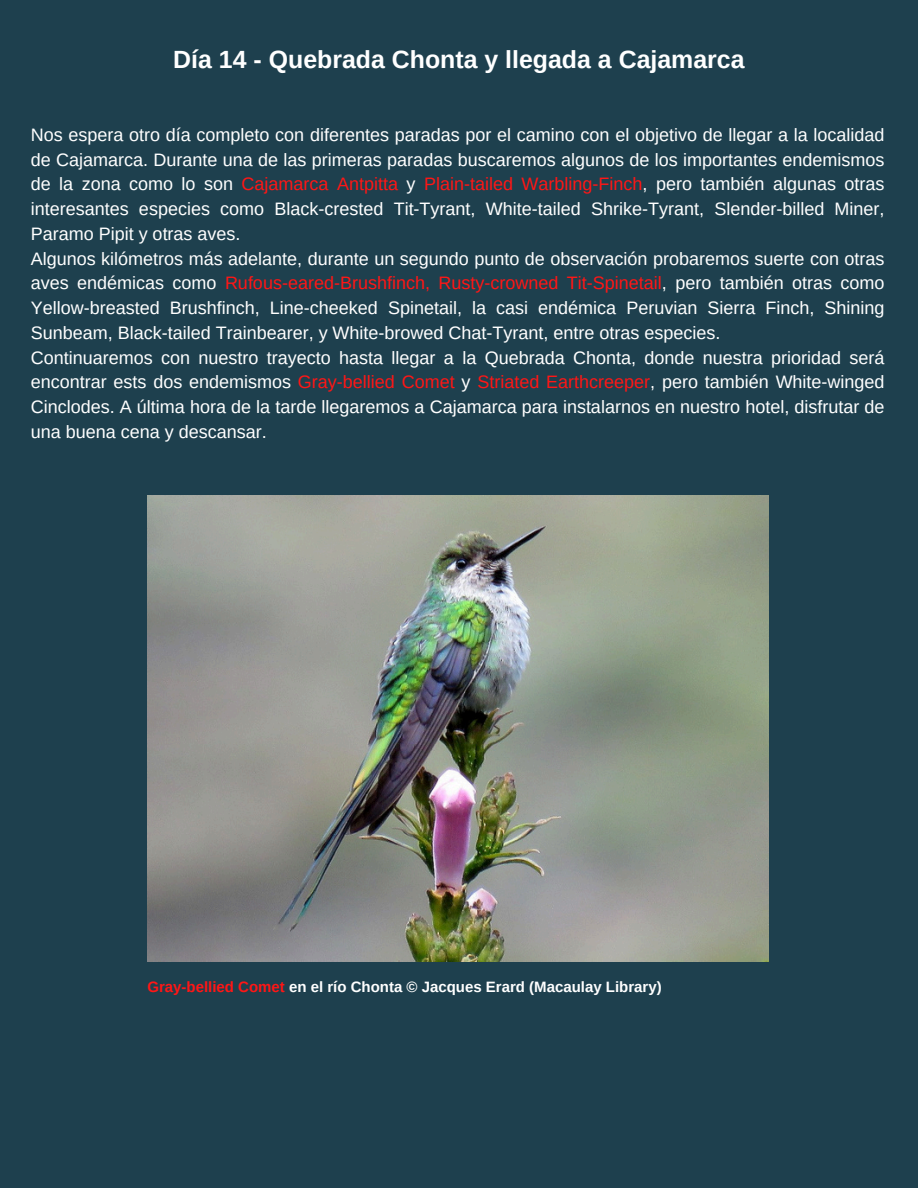
<style>
.page{position:relative;width:918px;height:1188px;background:#1e404e}
.page>*{position:absolute;margin:0;border:0;box-sizing:border-box;transform-origin:0 0}
.t1{font:700 24.9px "Arimo";color:#fff}
.t2{font:18px/24.8px "Arimo";color:#fff}
.t3{font:700 15px "Arimo";color:#fff}
.s1{color:#ff1616}
</style>
<div class="page">
<img style="left:147px;top:496px;width:621px;height:465px">
<h2 class="t1" style="left:173px;top:45px;width:573px">Día 14 - Quebrada Chonta y llegada a Cajamarca</h2>
<p class="t2" style="left:31px;top:122px;width:855px">Nos espera otro día completo con diferentes paradas por el camino con el objetivo de llegar a la localidad de Cajamarca. Durante una de las primeras paradas buscaremos algunos de los importantes endemismos de la zona como lo son <span class="s1">Cajamarca Antpitta</span> y <span class="s1">Plain-tailed Warbling-Finch</span>, pero también algunas otras interesantes especies como Black-crested Tit-Tyrant, White-tailed Shrike-Tyrant, Slender-billed Miner, Paramo Pipit y otras aves.<br>Algunos kilómetros más adelante, durante un segundo punto de observación probaremos suerte con otras aves endémicas como <span class="s1">Rufous-eared-Brushfinch, Rusty-crowned Tit-Spinetail</span>, pero también otras como Yellow-breasted Brushfinch, Line-cheeked Spinetail, la casi endémica Peruvian Sierra Finch, Shining Sunbeam, Black-tailed Trainbearer, y White-browed Chat-Tyrant, entre otras especies.<br>Continuaremos con nuestro trayecto hasta llegar a la Quebrada Chonta, donde nuestra prioridad será encontrar ests dos endemismos <span class="s1">Gray-bellied Comet</span> y <span class="s1">Striated Earthcreeper</span>, pero también White-winged Cinclodes. A última hora de la tarde llegaremos a Cajamarca para instalarnos en nuestro hotel, disfrutar de una buena cena y descansar.</p>
<p class="t3" style="left:147px;top:978px;width:516px"><span class="s1">Gray-bellied Comet</span> en el río Chonta © Jacques Erard (Macaulay Library)</p>
</div>
